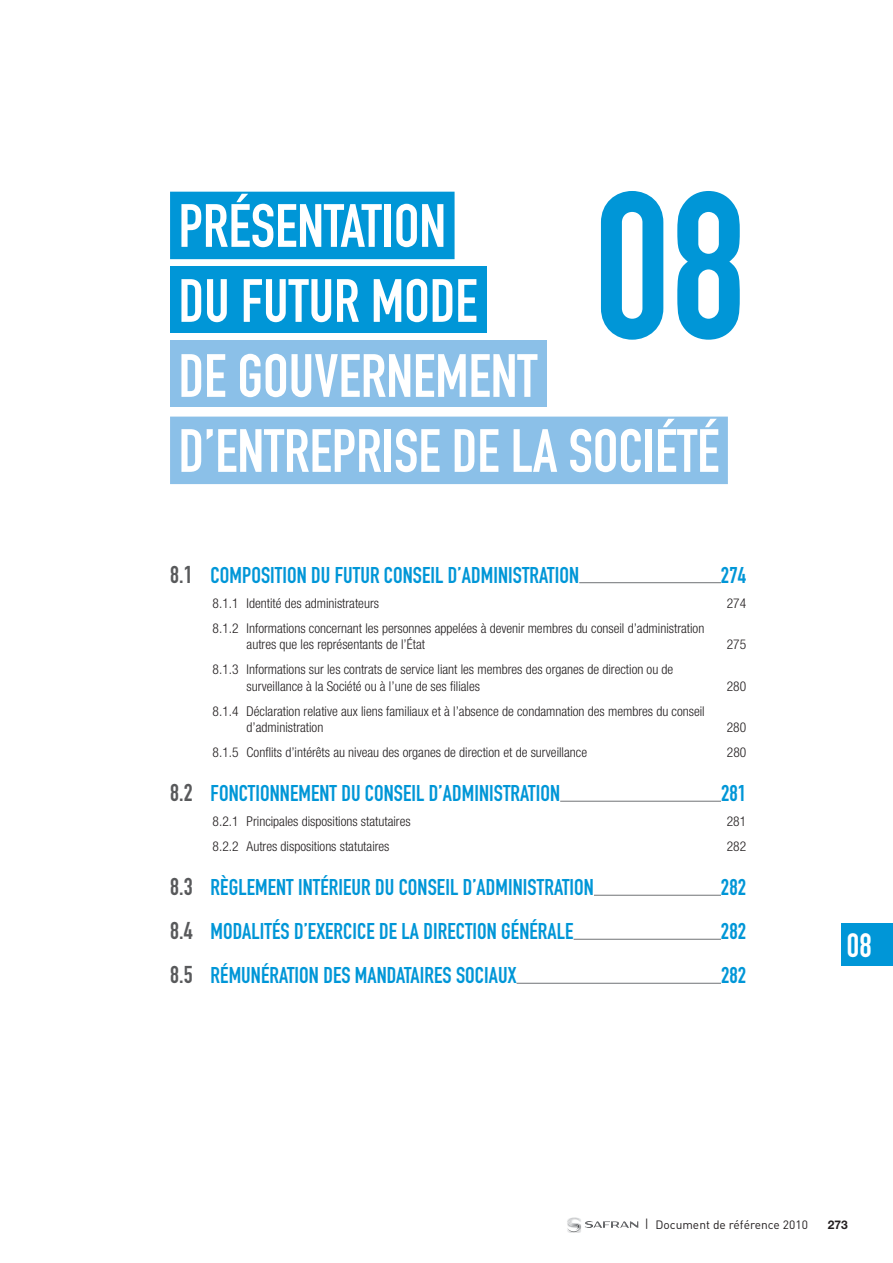
<style>
.page{position:relative;width:893px;height:1263px;background:#fff}
.page>*{position:absolute;margin:0;border:0;box-sizing:border-box;transform-origin:0 0}
.t1{font:205.35px "DIN Engschrift Std";color:#0096d7}
.t2{font:60px/75px "DIN Engschrift Std";color:#fff}
.t3{font:33.3px "DIN Engschrift Std";color:#fff}
.t4{font:22.5px "DIN Engschrift Std";letter-spacing:.005em;color:#0096d7}
.t5{font:300 condensed 13.5px/16.5px "Helvetica Neue LT Std";color:#231f20}
.t6{font:12px "DIN";color:#231f20}
.t7{font:700 12px "Helvetica Neue LT Std";color:#231f20}
.s1{font-size:24px;color:#58595b}
</style>
<div class="page">
<div style="left:170px;top:266px;width:317px;height:67px;background:#0096d7"></div>
<div style="left:170px;top:341px;width:376px;height:66px;background:#8bc0e8"></div>
<div style="left:170px;top:192px;width:285px;height:67px;background:#0096d7"></div>
<div style="left:170px;top:417px;width:558px;height:67px;background:#8bc0e8"></div>
<hr style="left:579px;top:582px;width:142px;height:1px;background:#808285">
<hr style="left:560px;top:801px;width:161px;height:1px;background:#808285">
<hr style="left:594px;top:895px;width:127px;height:1px;background:#808285">
<hr style="left:574px;top:939px;width:147px;height:1px;background:#808285">
<hr style="left:517px;top:983px;width:204px;height:1px;background:#808285">
<img style="left:568px;top:1217px;width:13px;height:16px">
<svg style="left:567px;top:1218px;width:72px;height:10px"></svg>
<img style="left:567px;top:1227px;width:14px;height:5px">
<div style="left:802px;top:1220px;width:5px;height:9px;border:1px solid #fff;border-radius:2px"></div>
<svg style="left:802px;top:1220px;width:4px;height:9px"></svg>
<div style="left:842px;top:923px;width:51px;height:43px;background:#0096d7"></div>
<h1 class="t1" style="left:594px;top:192px;width:154px">08</h1>
<h2 class="t2" style="left:179px;top:195px;width:542px">PRÉSENTATION<br>DU FUTUR MODE<br>DE GOUVERNEMENT<br>D’ENTREPRISE DE LA SOCIÉTÉ</h2>
<h3 class="t4" style="left:170px;top:567px;width:411px"><span class="s1">8.1</span> COMPOSITION DU FUTUR CONSEIL D’ADMINISTRATION</h3>
<h3 class="t4" style="left:721px;top:567px;width:27px">274</h3>
<p class="t5" style="left:213px;top:596px;width:168px">8.1.1 Identité des administrateurs</p>
<p class="t5" style="left:727px;top:596px;width:21px">274</p>
<p class="t5" style="left:247px;top:621px;width:459px;text-indent:-34px">8.1.2 Informations concernant les personnes appelées à devenir membres du conseil d’administration autres que les représentants de l’État</p>
<p class="t5" style="left:727px;top:638px;width:21px">275</p>
<p class="t5" style="left:247px;top:663px;width:428px;text-indent:-34px">8.1.3 Informations sur les contrats de service liant les membres des organes de direction ou de surveillance à la Société ou à l’une de ses filiales</p>
<p class="t5" style="left:247px;top:704px;width:460px;text-indent:-34px">8.1.4 Déclaration relative aux liens familiaux et à l’absence de condamnation des membres du conseil d’administration</p>
<p class="t5" style="left:727px;top:679px;width:21px">280</p>
<p class="t5" style="left:727px;top:721px;width:21px">280</p>
<p class="t5" style="left:213px;top:746px;width:376px">8.1.5 Conflits d’intérêts au niveau des organes de direction et de surveillance</p>
<p class="t5" style="left:727px;top:746px;width:21px">280</p>
<h3 class="t4" style="left:170px;top:785px;width:391px"><span class="s1">8.2</span> FONCTIONNEMENT DU CONSEIL D’ADMINISTRATION</h3>
<h3 class="t4" style="left:721px;top:785px;width:27px">281</h3>
<p class="t5" style="left:213px;top:815px;width:200px">8.2.1 Principales dispositions statutaires</p>
<p class="t5" style="left:727px;top:815px;width:21px">281</p>
<p class="t5" style="left:213px;top:840px;width:178px">8.2.2 Autres dispositions statutaires</p>
<p class="t5" style="left:727px;top:840px;width:21px">282</p>
<h3 class="t4" style="left:170px;top:879px;width:425px"><span class="s1">8.3</span> RÈGLEMENT INTÉRIEUR DU CONSEIL D’ADMINISTRATION</h3>
<h3 class="t4" style="left:721px;top:879px;width:27px">282</h3>
<h3 class="t4" style="left:170px;top:923px;width:405px"><span class="s1">8.4</span> MODALITÉS D’EXERCICE DE LA DIRECTION GÉNÉRALE</h3>
<h3 class="t4" style="left:721px;top:923px;width:27px">282</h3>
<h3 class="t4" style="left:170px;top:967px;width:348px"><span class="s1">8.5</span> RÉMUNÉRATION DES MANDATAIRES SOCIAUX</h3>
<h3 class="t4" style="left:721px;top:967px;width:27px">282</h3>
<h3 class="t3" style="left:847px;top:933px;width:26px">08</h3>
<p class="t6" style="left:645px;top:1218px;width:165px">| Document de référence 2010</p>
<p class="t7" style="left:828px;top:1220px;width:22px">273</p>
</div>
